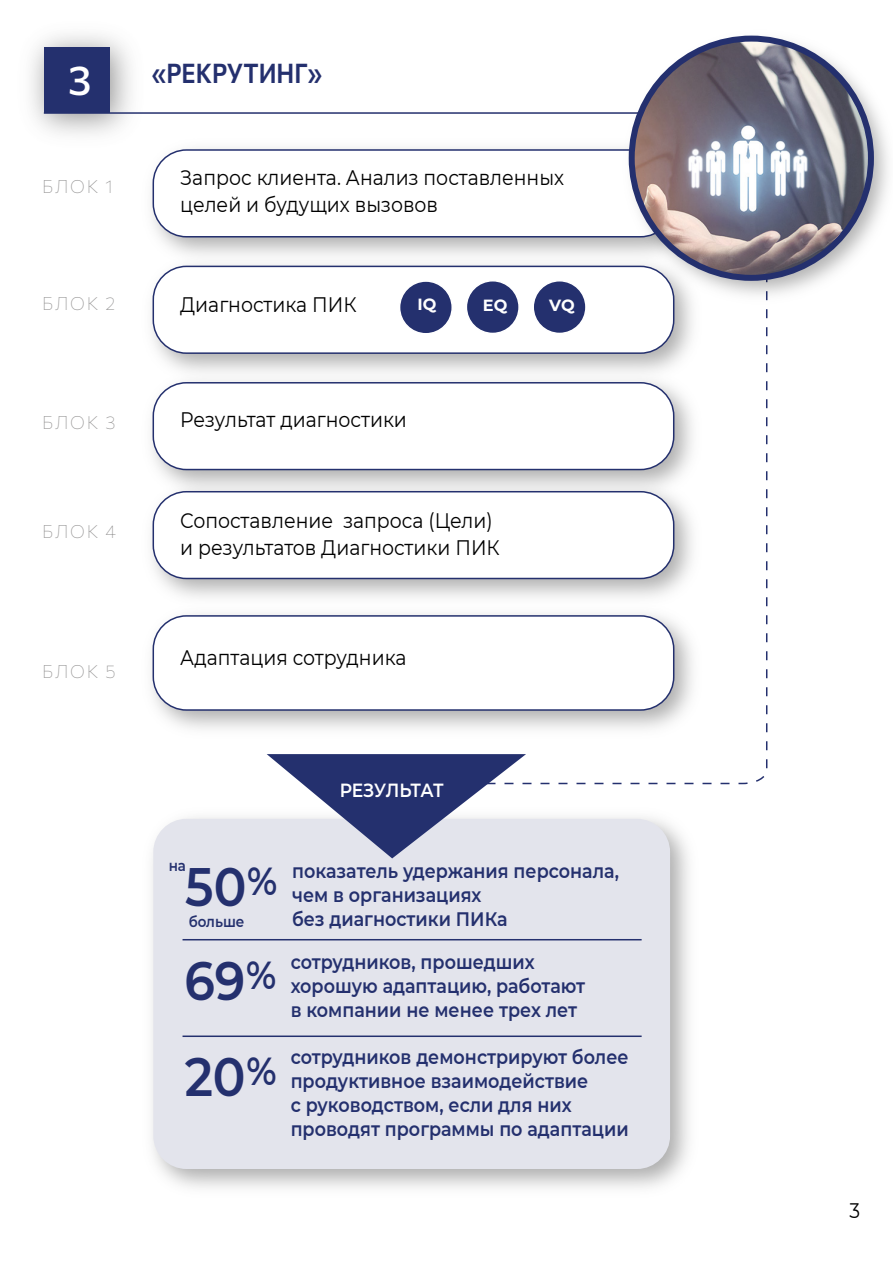
<style>
.page{position:relative;width:893px;height:1263px;background:#fff}
.page>*{position:absolute;margin:0;border:0;box-sizing:border-box;transform-origin:0 0}
.t1{font:600 54px "Montserrat";color:#24306e;scale:.9 1}
.t2{font:500 40.8px "Commissioner";color:#fff}
.t3{font:600 27px "Commissioner";color:#24306e;scale:.88 1}
.t4{font:21px/27px "Montserrat";color:#000;scale:.9 1}
.t5{font:600 19.5px/24px "Montserrat";color:#24306e;scale:.9 1}
.t6{font:600 19.05px "Montserrat";letter-spacing:-.015em;color:#fff;scale:.9 1}
.t7{font:100 18px "Commissioner";letter-spacing:.1em;color:#939292}
.t8{font:700 16.2px "Montserrat";color:#fff}
.t9{font:600 15px "Montserrat";color:#24306e;scale:.9 1}
</style>
<div class="page">
<svg style="left:526px;top:309px;width:242px;height:476px"></svg>
<img style="left:151px;top:148px;width:466px;height:100px">
<div style="left:153px;top:150px;width:521px;height:87px;background:#fff;border-radius:33px"></div>
<div style="left:153px;top:149px;width:521px;height:88px;border:2px solid #24306e;border-radius:33px"></div>
<div style="left:153px;top:819px;width:517px;height:350px;background:#e3e4ec;border-radius:33px"></div>
<svg style="left:267px;top:754px;width:259px;height:104px"></svg>
<img style="left:31px;top:35px;width:121px;height:121px">
<div style="left:44px;top:47px;width:65px;height:66px;background:#24306e"></div>
<img style="left:151px;top:248px;width:558px;height:117px">
<div style="left:153px;top:266px;width:521px;height:87px;background:#fff;border-radius:33px"></div>
<div style="left:153px;top:266px;width:521px;height:88px;border:2px solid #24306e;border-radius:33px"></div>
<img style="left:151px;top:365px;width:558px;height:109px">
<div style="left:153px;top:383px;width:521px;height:86px;background:#fff;border-radius:33px"></div>
<div style="left:153px;top:382px;width:521px;height:88px;border:2px solid #24306e;border-radius:33px"></div>
<img style="left:151px;top:474px;width:558px;height:124px">
<div style="left:153px;top:492px;width:521px;height:86px;background:#fff;border-radius:33px"></div>
<div style="left:153px;top:491px;width:521px;height:88px;border:2px solid #24306e;border-radius:33px"></div>
<img style="left:151px;top:598px;width:558px;height:147px">
<div style="left:153px;top:616px;width:521px;height:94px;background:#fff;border-radius:33px"></div>
<div style="left:153px;top:615px;width:521px;height:96px;border:2px solid #24306e;border-radius:33px"></div>
<div style="left:533px;top:281px;width:53px;height:52px;background:#24306e;border-radius:50%"></div>
<div style="left:532px;top:280px;width:55px;height:54px;border:2px solid #fff;border-radius:50%"></div>
<div style="left:466px;top:281px;width:53px;height:52px;background:#24306e;border-radius:50%"></div>
<div style="left:466px;top:280px;width:54px;height:54px;border:2px solid #fff;border-radius:50%"></div>
<div style="left:400px;top:281px;width:52px;height:53px;background:#24306e;border-radius:50%"></div>
<div style="left:399px;top:280px;width:54px;height:54px;border:2px solid #fff;border-radius:50%"></div>
<hr style="left:183px;top:939px;width:459px;height:1px;background:#24306e">
<hr style="left:183px;top:1035px;width:459px;height:2px;background:#24306e">
<hr style="left:44px;top:112px;width:780px;height:2px;background:#24306e">
<img style="left:617px;top:35px;width:271px;height:274px">
<img style="left:632px;top:39px;width:239px;height:239px;border-radius:120px">
<div style="left:629px;top:36px;width:245px;height:245px;border:6px solid #24306e;border-radius:50%"></div>
<h2 class="t2" style="left:68px;top:48px;width:25px">3</h2>
<p class="t7" style="left:42px;top:173px;width:72px">БЛОК 1</p>
<p class="t7" style="left:42px;top:289px;width:75px">БЛОК 2</p>
<h3 class="t3" style="left:152px;top:53px;width:195px">«РЕКРУТИНГ»</h3>
<p class="t4" style="left:180px;top:163px;width:428px">Запрос клиента. Анализ поставленных целей и будущих вызовов</p>
<p class="t4" style="left:180px;top:290px;width:197px">Диагностика ПИК</p>
<p class="t8" style="left:418px;top:292px;width:20px">IQ</p>
<p class="t8" style="left:483px;top:294px;width:26px">EQ</p>
<p class="t8" style="left:549px;top:294px;width:27px">VQ</p>
<p class="t7" style="left:42px;top:408px;width:75px">БЛОК 3</p>
<p class="t7" style="left:42px;top:517px;width:75px">БЛОК 4</p>
<p class="t7" style="left:42px;top:657px;width:75px">БЛОК 5</p>
<p class="t4" style="left:180px;top:405px;width:253px">Результат диагностики</p>
<p class="t4" style="left:180px;top:507px;width:357px">Сопоставление запроса (Цели) и результатов Диагностики ПИК</p>
<p class="t4" style="left:180px;top:643px;width:253px">Адаптация сотрудника</p>
<p class="t6" style="left:340px;top:777px;width:117px">РЕЗУЛЬТАТ</p>
<p class="t9" style="left:169px;top:855px;width:21px">на</p>
<h1 class="t1" style="left:185px;top:848px;width:104px">50<sup>%</sup></h1>
<p class="t9" style="left:189px;top:911px;width:64px">больше</p>
<h1 class="t1" style="left:184px;top:942px;width:104px">69<sup>%</sup></h1>
<h1 class="t1" style="left:185px;top:1038px;width:104px">20 <sup>%</sup></h1>
<p class="t5" style="left:292px;top:858px;width:365px">показатель удержания персонала, чем в организациях<br>без диагностики ПИКа</p>
<p class="t5" style="left:291px;top:949px;width:329px">сотрудников, прошедших хорошую адаптацию, работают в компании не менее трех лет</p>
<p class="t5" style="left:291px;top:1045px;width:377px">сотрудников демонстрируют более продуктивное взаимодействие<br>с руководством, если для них проводят программы по адаптации</p>
<p class="t4" style="left:849px;top:1197px;width:13px">3</p>
</div>
